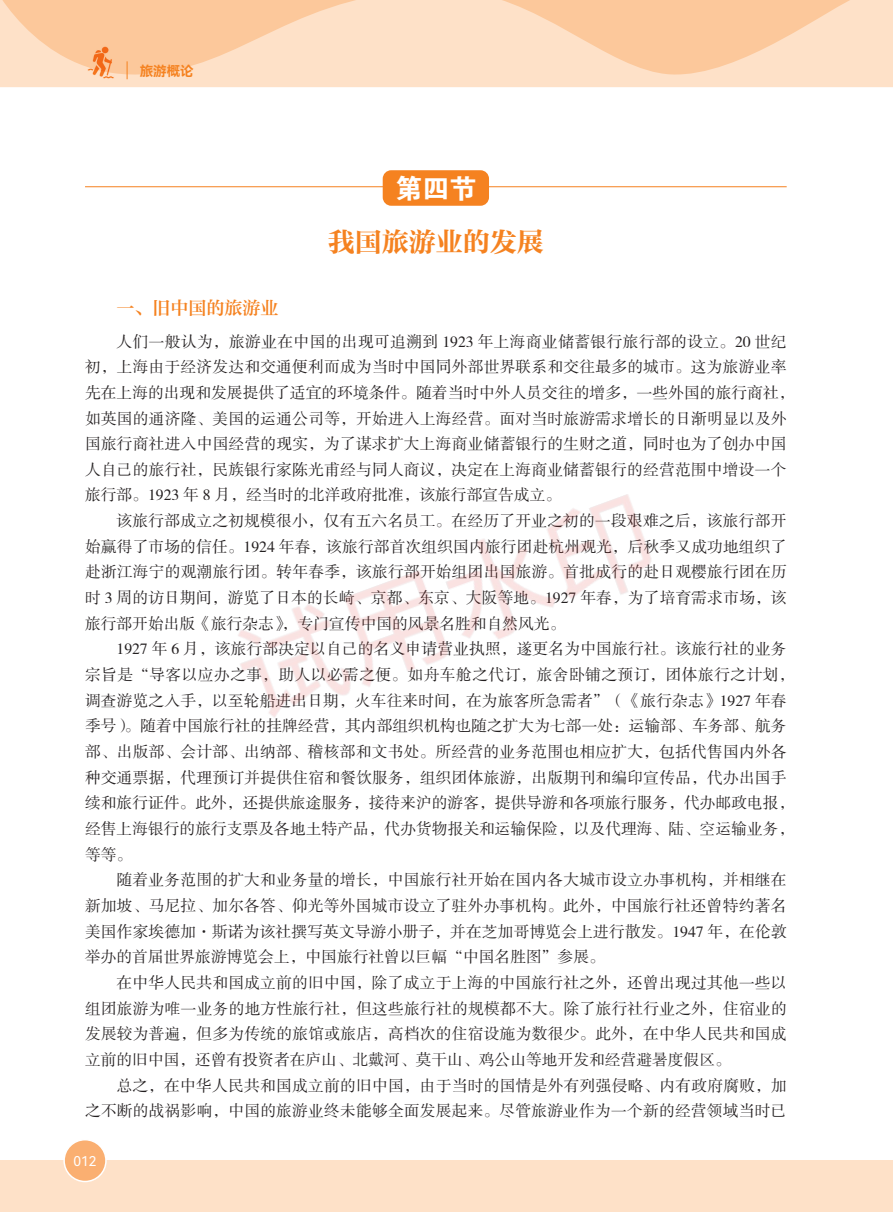
<style>
.page{position:relative;width:893px;height:1212px;background:#fff}
.page>*{position:absolute;margin:0;border:0;box-sizing:border-box;transform-origin:0 0}
.节标题{font:27px "FZCYSK GBK1 0";color:#f58220}
.节{font:27px "FZDHTK GBK1 0";color:#fff}
.一{font:18px "FZZYSK GBK1 0";color:#f58220}
.正文{font:15.75px/25.7px "FZSSK GBK1 0";letter-spacing:.015em;color:#231f20;text-align:justify}
.t1{font:13.5px "Harmony OS Sans SC Bold";color:#f58220}
.t2{font:13.5px "Harmony OS Sans SC";color:#fff}
</style>
<div class="page">
<svg style="left:0;top:0;width:893px;height:87px;fill:#fee1c8"></svg>
<div style="left:0;top:1160px;width:893px;height:52px;background:#fee1c8"></div>
<div style="left:64px;top:1140px;width:42px;height:41px;background:#faaf71;border-radius:50%"></div>
<div style="left:63px;top:1139px;width:44px;height:43px;border:2px solid #fff;border-radius:50%"></div>
<svg style="left:127px;top:61px;width:1px;height:18px"></svg>
<img style="left:85px;top:43px;width:32px;height:36px">
<div style="left:383px;top:170px;width:106px;height:36px;background:#f58220;border-radius:9px"></div>
<hr style="left:85px;top:186px;width:702px;height:1px;background:#f58220">
<img style="left:238px;top:494px;width:413px;height:224px">
<p class="t1" style="left:140px;top:61px;width:56px">旅游概论</p>
<p class="节" style="left:395px;top:174px;width:82px">第四节</p>
<p class="节标题" style="left:328px;top:225px;width:217px">我国旅游业的发展</p>
<p class="一" style="left:117px;top:297px;width:164px">一、旧中国的旅游业</p>
<p class="正文" style="left:85px;top:329px;width:711px;text-align:left;text-indent:31px">人们一般认为，旅游业在中国的出现可追溯到 1923 年上海商业储蓄银行旅行部的设立。20 世纪初，上海由于经济发达和交通便利而成为当时中国同外部世界联系和交往最多的城市。这为旅游业率先在上海的出现和发展提供了适宜的环境条件。随着当时中外人员交往的增多，一些外国的旅行商社，如英国的通济隆、美国的运通公司等，开始进入上海经营。面对当时旅游需求增长的日渐明显以及外国旅行商社进入中国经营的现实，为了谋求扩大上海商业储蓄银行的生财之道，同时也为了创办中国人自己的旅行社，民族银行家陈光甫经与同人商议，决定在上海商业储蓄银行的经营范围中增设一个旅行部。1923 年 8 月，经当时的北洋政府批准，该旅行部宣告成立。</p>
<p class="正文" style="left:85px;top:508px;width:703px;text-indent:31px">该旅行部成立之初规模很小，仅有五六名员工。在经历了开业之初的一段艰难之后，该旅行部开始赢得了市场的信任。1924 年春，该旅行部首次组织国内旅行团赴杭州观光，后秋季又成功地组织了赴浙江海宁的观潮旅行团。转年春季，该旅行部开始组团出国旅游。首批成行的赴日观樱旅行团在历时 3 周的访日期间，游览了日本的长崎、京都、东京、大阪等地。1927 年春，为了培育需求市场，该旅行部开始出版《旅行杂志》，专门宣传中国的风景名胜和自然风光。</p>
<p class="正文" style="left:85px;top:637px;width:711px;text-align:left;text-indent:31px">1927 年 6 月，该旅行部决定以自己的名义申请营业执照，遂更名为中国旅行社。该旅行社的业务宗旨是“导客以应办之事，助人以必需之便。如舟车舱之代订，旅舍卧铺之预订，团体旅行之计划，调查游览之入手，以至轮船进出日期，火车往来时间，在为旅客所急需者”（《旅行杂志》1927 年春季号）。随着中国旅行社的挂牌经营，其内部组织机构也随之扩大为七部一处：运输部、车务部、航务部、出版部、会计部、出纳部、稽核部和文书处。所经营的业务范围也相应扩大，包括代售国内外各种交通票据，代理预订并提供住宿和餐饮服务，组织团体旅游，出版期刊和编印宣传品，代办出国手续和旅行证件。此外，还提供旅途服务，接待来沪的游客，提供导游和各项旅行服务，代办邮政电报，经售上海银行的旅行支票及各地土特产品，代办货物报关和运输保险，以及代理海、陆、空运输业务，等等。</p>
<p class="正文" style="left:85px;top:868px;width:703px;text-indent:31px">随着业务范围的扩大和业务量的增长，中国旅行社开始在国内各大城市设立办事机构，并相继在新加坡、马尼拉、加尔各答、仰光等外国城市设立了驻外办事机构。此外，中国旅行社还曾特约著名美国作家埃德加·斯诺为该社撰写英文导游小册子，并在芝加哥博览会上进行散发。1947 年，在伦敦举办的首届世界旅游博览会上，中国旅行社曾以巨幅“中国名胜图”参展。</p>
<p class="正文" style="left:85px;top:970px;width:703px;text-indent:31px">在中华人民共和国成立前的旧中国，除了成立于上海的中国旅行社之外，还曾出现过其他一些以组团旅游为唯一业务的地方性旅行社，但这些旅行社的规模都不大。除了旅行社行业之外，住宿业的发展较为普遍，但多为传统的旅馆或旅店，高档次的住宿设施为数很少。此外，在中华人民共和国成立前的旧中国，还曾有投资者在庐山、北戴河、莫干山、鸡公山等地开发和经营避暑度假区。</p>
<p class="正文" style="left:85px;top:1073px;width:703px;text-align:right">总之，在中华人民共和国成立前的旧中国，由于当时的国情是外有列强侵略、内有政府腐败，加<br>之不断的战祸影响，中国的旅游业终未能够全面发展起来。尽管旅游业作为一个新的经营领域当时已</p>
<p class="t2" style="left:73px;top:1151px;width:25px">012</p>
</div>
